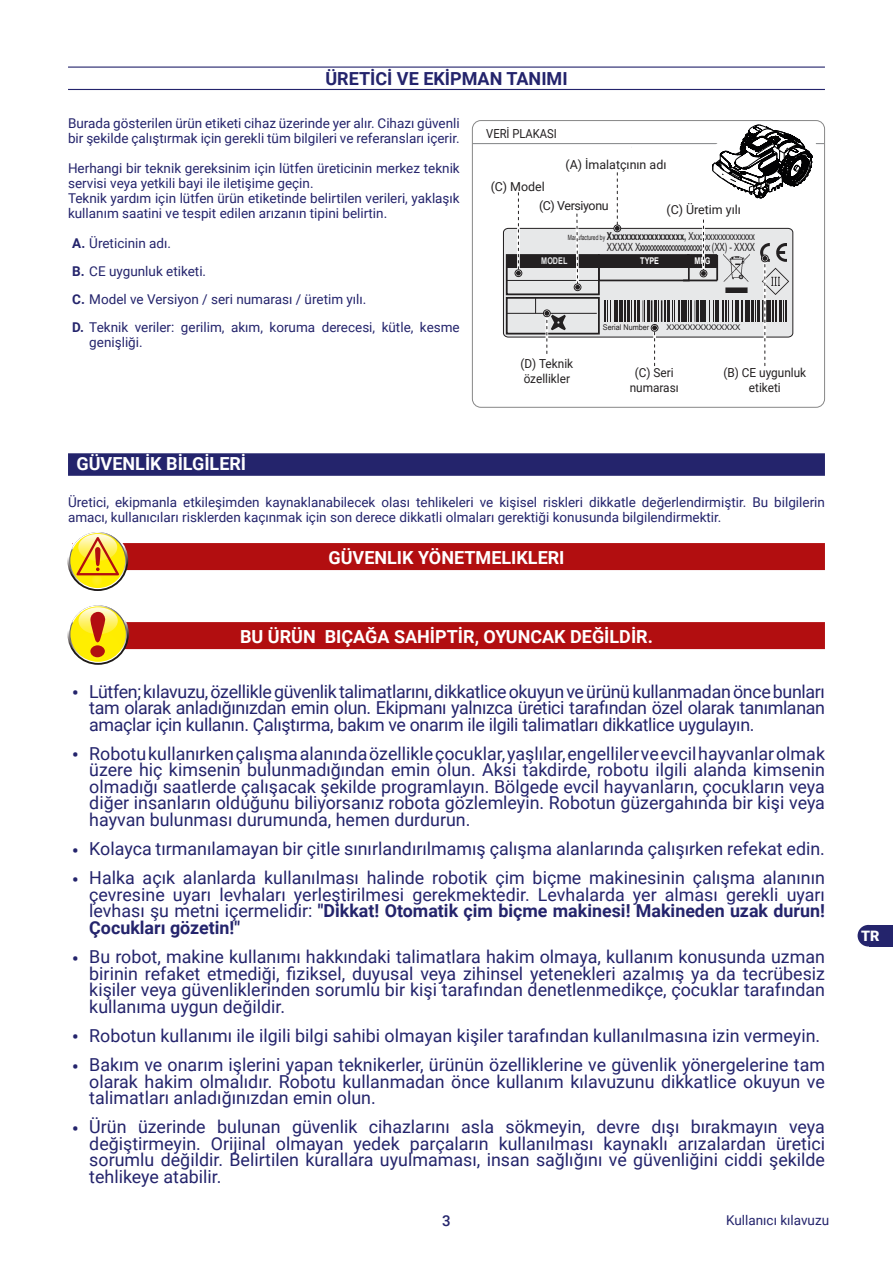
<style>
.page{position:relative;width:893px;height:1263px;background:#fff}
.page>*{position:absolute;margin:0;border:0;box-sizing:border-box;transform-origin:0 0}
.t1{font:700 18px "Roboto";color:#fff}
.t2{font:700 18px "Roboto";color:#24246c}
.t3{font:17.85px/16.5px "Roboto";color:#24246c;text-align:justify}
.t4{font:500 15px "Roboto";color:#24246c}
.t5{font:900 14.4px "Roboto";color:#fff}
.t6{font:13.5px/15px "Roboto";color:#24246c}
.t7{font:12.45px/14.9px "Roboto";color:#232021;text-align:center;scale:.95 1}
.t8{font:12.45px "Roboto";color:#232021}
.t9{font:12.45px "Roboto";letter-spacing:-.03em;color:#232021}
.t10{font:12.45px "Roboto";color:#232021;scale:.9 1}
.t11{font:11.25px "Arial Narrow";letter-spacing:-.09em;color:#232021;scale:.85 1}
.t12{font:700 10.95px "Arial Narrow";color:#232021;scale:.85 1}
.t13{font:700 9.3px "Arial";color:#fff;scale:.78 1}
.t14{font:700 9.3px "Arial";color:#e7e8e9;scale:.78 1}
.t15{font:7.95px "Arial";color:#232021}
.t16{font:7.95px "Arial Narrow";color:#232021;scale:1.12 1}
.s1{font-weight:700}
.s2{font-weight:400;font-size:7.2px}
.s3{font-weight:400}
.s4{font-weight:700;font-size:18px}
</style>
<div class="page">
<div style="left:868px;top:925px;width:25px;height:21px;background:#24246c"></div>
<div style="left:858px;top:925px;width:21px;height:21px;background:#24246c;border-radius:50%"></div>
<hr style="left:68px;top:67px;width:757px;height:1px;background:#24246c">
<hr style="left:68px;top:89px;width:757px;height:1px;background:#24246c">
<hr style="left:472px;top:143px;width:352px;height:1px;background:#818385">
<svg style="left:503px;top:125px;width:317px;height:241px"></svg>
<div style="left:472px;top:120px;width:353px;height:288px;border:1px solid #878787;border-radius:9px"></div>
<div style="left:68px;top:453px;width:757px;height:23px;background:#24246c"></div>
<div style="left:72px;top:543px;width:753px;height:27px;background:#b20e10"></div>
<div style="left:72px;top:622px;width:753px;height:27px;background:#b20e10"></div>
<svg style="left:67px;top:530px;width:61px;height:61px"></svg>
<svg style="left:69px;top:532px;width:57px;height:57px"></svg>
<svg style="left:70px;top:533px;width:55px;height:55px"></svg>
<svg style="left:72px;top:532px;width:51px;height:43px"></svg>
<svg style="left:67px;top:603px;width:62px;height:62px"></svg>
<svg style="left:69px;top:605px;width:58px;height:58px"></svg>
<svg style="left:70px;top:606px;width:56px;height:56px"></svg>
<svg style="left:72px;top:605px;width:52px;height:52px"></svg>
<p class="t2" style="left:325px;top:66px;width:244px">ÜRETİCİ VE EKİPMAN TANIMI</p>
<p class="t6" style="left:68px;top:115px;width:393px">Burada gösterilen ürün etiketi cihaz üzerinde yer alır. Cihazı güvenli bir şekilde çalıştırmak için gerekli tüm bilgileri ve referansları içerir.</p>
<p class="t6" style="left:68px;top:160px;width:393px">Herhangi bir teknik gereksinim için lütfen üreticinin merkez teknik servisi veya yetkili bayi ile iletişime geçin.<br>Teknik yardım için lütfen ürün etiketinde belirtilen verileri, yaklaşık kullanım saatini ve tespit edilen arızanın tipini belirtin.</p>
<p class="t6" style="left:72px;top:229px;width:389px;line-height:27.8px"><span class="s1">A.</span> Üreticinin adı.<br><span class="s1">B.</span> CE uygunluk etiketi.<br><span class="s1">C.</span> Model ve Versiyon / seri numarası / üretim yılı.<br><span class="s1">D.</span> Teknik veriler: gerilim, akım, koruma derecesi, kütle, kesme</p>
<p class="t6" style="left:89px;top:334px;width:55px">genişliği.</p>
<p class="t10" style="left:486px;top:124px;width:80px">VERİ PLAKASI</p>
<p class="t8" style="left:565px;top:156px;width:102px">(A) İmalatçının adı</p>
<p class="t8" style="left:491px;top:177px;width:56px">(C) Model</p>
<p class="t9" style="left:539px;top:197px;width:71px">(C) Versiyonu</p>
<p class="t8" style="left:666px;top:201px;width:76px">(C) Üretim yılı</p>
<p class="t12" style="left:568px;top:228px;width:221px"><span class="s2">Manufactured by</span> Xxxxxxxxxxxxxxxxxx, <span class="s3">Xxxxxxxxxxxxxxxxx</span></p>
<p class="t11" style="left:607px;top:238px;width:176px">XXXXX Xxxxxxxxxxxxxxxxxxxxxxxx (XX) - XXXX</p>
<p class="t14" style="left:541px;top:255px;width:35px">MODEL</p>
<p class="t13" style="left:640px;top:255px;width:26px">TYPE</p>
<p class="t13" style="left:694px;top:255px;width:22px">MFG</p>
<p class="t16" style="left:603px;top:321px;width:50px">Serial Number :</p>
<p class="t15" style="left:666px;top:322px;width:76px">XXXXXXXXXXXXXX</p>
<p class="t7" style="left:520px;top:356px;width:57px;text-align:left">(D) Teknik özellikler</p>
<p class="t7" style="left:630px;top:365px;width:53px">(C) Seri numarası</p>
<p class="t7" style="left:723px;top:365px;width:89px">(B) CE uygunluk etiketi</p>
<p class="t1" style="left:77px;top:451px;width:171px">GÜVENLİK BİLGİLERİ</p>
<p class="t6" style="left:68px;top:494px;width:758px">Üretici, ekipmanla etkileşimden kaynaklanabilecek olası tehlikeleri ve kişisel riskleri dikkatle değerlendirmiştir. Bu bilgilerin amacı, kullanıcıları risklerden kaçınmak için son derece dikkatli olmaları gerektiği konusunda bilgilendirmektir.</p>
<p class="t1" style="left:328px;top:545px;width:238px">GÜVENLIK YÖNETMELIKLERI</p>
<p class="t1" style="left:240px;top:624px;width:414px">BU ÜRÜN BIÇAĞA SAHİPTİR, OYUNCAK DEĞİLDİR.</p>
<p class="t3" style="left:89px;top:682px;width:737px;text-indent:-17px"><span class="s4">•</span> Lütfen; kılavuzu, özellikle güvenlik talimatlarını, dikkatlice okuyun ve ürünü kullanmadan önce bunları tam olarak anladığınızdan emin olun. Ekipmanı yalnızca üretici tarafından özel olarak tanımlanan amaçlar için kullanın. Çalıştırma, bakım ve onarım ile ilgili talimatları dikkatlice uygulayın.</p>
<p class="t3" style="left:89px;top:745px;width:737px;text-indent:-17px"><span class="s4">•</span> Robotu kullanırken çalışma alanında özellikle çocuklar, yaşlılar, engelliler ve evcil hayvanlar olmak üzere hiç kimsenin bulunmadığından emin olun. Aksi takdirde, robotu ilgili alanda kimsenin olmadığı saatlerde çalışacak şekilde programlayın. Bölgede evcil hayvanların, çocukların veya diğer insanların olduğunu biliyorsanız robota gözlemleyin. Robotun güzergahında bir kişi veya hayvan bulunması durumunda, hemen durdurun.</p>
<p class="t3" style="left:72px;top:840px;width:754px"><span class="s4">•</span> Kolayca tırmanılamayan bir çitle sınırlandırılmamış çalışma alanlarında çalışırken refekat edin.</p>
<p class="t3" style="left:89px;top:869px;width:737px;text-indent:-17px"><span class="s4">•</span> Halka açık alanlarda kullanılması halinde robotik çim biçme makinesinin çalışma alanının çevresine uyarı levhaları yerleştirilmesi gerekmektedir. Levhalarda yer alması gerekli uyarı levhası şu metni içermelidir: <span class="s1">"Dikkat! Otomatik çim biçme makinesi! Makineden uzak durun!<br>Çocukları gözetin!"</span></p>
<p class="t3" style="left:89px;top:948px;width:737px;text-indent:-17px"><span class="s4">•</span> Bu robot, makine kullanımı hakkındaki talimatlara hakim olmaya, kullanım konusunda uzman birinin refaket etmediği, fiziksel, duyusal veya zihinsel yetenekleri azalmış ya da tecrübesiz kişiler veya güvenliklerinden sorumlu bir kişi tarafından denetlenmedikçe, çocuklar tarafından kullanıma uygun değildir.</p>
<p class="t3" style="left:72px;top:1027px;width:749px"><span class="s4">•</span> Robotun kullanımı ile ilgili bilgi sahibi olmayan kişiler tarafından kullanılmasına izin vermeyin.</p>
<p class="t3" style="left:89px;top:1056px;width:737px;text-indent:-17px"><span class="s4">•</span> Bakım ve onarım işlerini yapan teknikerler, ürünün özelliklerine ve güvenlik yönergelerine tam olarak hakim olmalıdır. Robotu kullanmadan önce kullanım kılavuzunu dikkatlice okuyun ve talimatları anladığınızdan emin olun.</p>
<p class="t3" style="left:89px;top:1118px;width:737px;text-indent:-17px"><span class="s4">•</span> Ürün üzerinde bulunan güvenlik cihazlarını asla sökmeyin, devre dışı bırakmayın veya değiştirmeyin. Orijinal olmayan yedek parçaların kullanılması kaynaklı arızalardan üretici sorumlu değildir. Belirtilen kurallara uyulmaması, insan sağlığını ve güvenliğini ciddi şekilde tehlikeye atabilir.</p>
<p class="t4" style="left:442px;top:1210px;width:10px">3</p>
<p class="t6" style="left:726px;top:1212px;width:104px">Kullanıcı kılavuzu</p>
<p class="t5" style="left:861px;top:926px;width:20px">TR</p>
</div>
